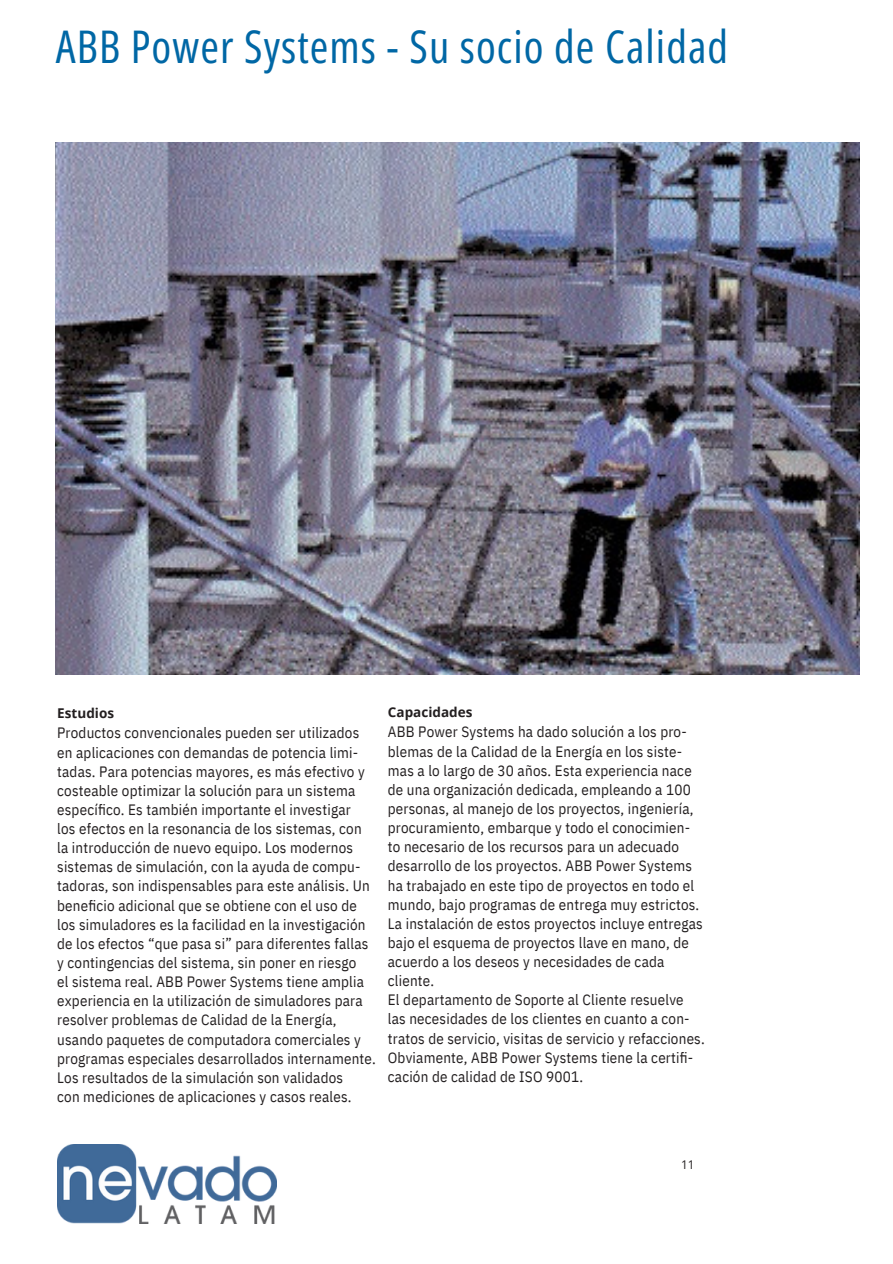
<style>
.page{position:relative;width:893px;height:1264px;background:#fff}
.page>*{position:absolute;margin:0;border:0;box-sizing:border-box;transform-origin:0 0}
.t1{font:45px "Open Sans Condensed";letter-spacing:.025em;color:#0067a5}
.t2{font:15px/19.2px "IBM Plex Sans Cond";letter-spacing:.015em;color:#231f20}
.t3{font:700 13.5px "Open Sans";color:#231f20}
.t4{font:12px "Open Sans";color:#231f20}
</style>
<div class="page">
<img style="left:56px;top:142px;width:803px;height:532px">
<img style="left:57px;top:1144px;width:220px;height:79px">
<h2 class="t1" style="left:56px;top:15px;width:674px">ABB Power Systems - Su socio de Calidad</h2>
<p class="t3" style="left:57px;top:703px;width:58px">Estudios</p>
<p class="t3" style="left:388px;top:702px;width:86px">Capacidades</p>
<p class="t2" style="left:57px;top:723px;width:320px">Productos convencionales pueden ser utilizados en aplicaciones con demandas de potencia limi&shy;tadas. Para potencias mayores, es más efectivo y costeable optimizar la solución para un sistema específico. Es también importante el investigar<br>los efectos en la resonancia de los sistemas, con la introducción de nuevo equipo. Los modernos sistemas de simulación, con la ayuda de compu&shy;tadoras, son indispensables para este análisis. Un beneficio adicional que se obtiene con el uso de los simuladores es la facilidad en la investigación de los efectos “que pasa si” para diferentes fallas y contingencias del sistema, sin poner en riesgo<br>el sistema real. ABB Power Systems tiene amplia experiencia en la utilización de simuladores para resolver problemas de Calidad de la Energía, usando paquetes de computadora comerciales y programas especiales desarrollados internamente.<br>Los resultados de la simulación son validados<br>con mediciones de aplicaciones y casos reales.</p>
<h2 class="t2" style="left:388px;top:722px;width:318px">ABB Power Systems ha dado solución a los pro&shy;blemas de la Calidad de la Energía en los siste&shy;mas a lo largo de 30 años. Esta experiencia nace de una organización dedicada, empleando a 100 personas, al manejo de los proyectos, ingeniería, procuramiento, embarque y todo el conocimien&shy;to necesario de los recursos para un adecuado desarrollo de los proyectos. ABB Power Systems ha trabajado en este tipo de proyectos en todo el mundo, bajo programas de entrega muy estrictos.<br>La instalación de estos proyectos incluye entregas bajo el esquema de proyectos llave en mano, de acuerdo a los deseos y necesidades de cada cliente.<br>El departamento de Soporte al Cliente resuelve las necesidades de los clientes en cuanto a con&shy;tratos de servicio, visitas de servicio y refacciones.<br>Obviamente, ABB Power Systems tiene la certifi&shy;cación de calidad de ISO 9001.</h2>
<p class="t4" style="left:681px;top:1155px;width:15px">11</p>
</div>
